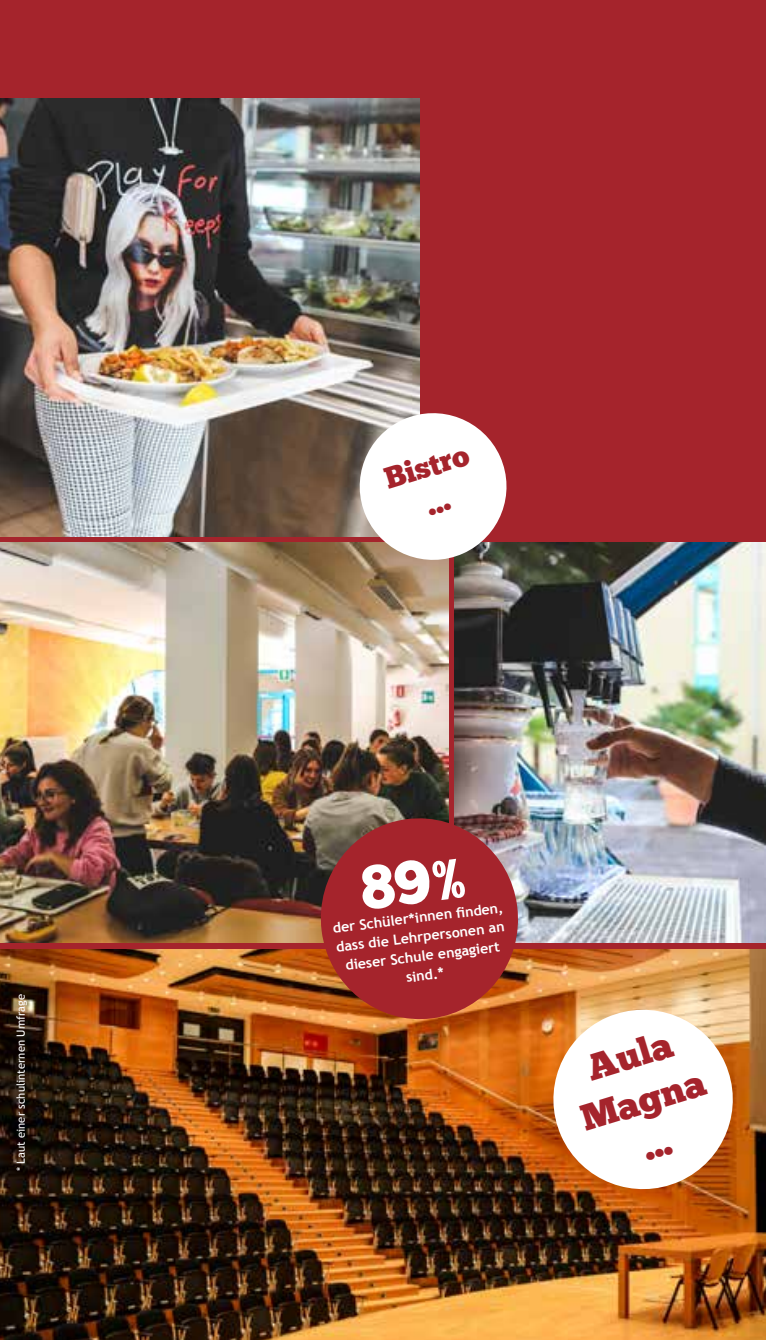
<style>
.page{position:relative;width:766px;height:1340px;background:#fff}
.page>*{position:absolute;margin:0;border:0;box-sizing:border-box;transform-origin:0 0}
.t1{font:36.68px/46.4px "Chunk Five";color:#a5242c;text-align:center}
.t2{font:30.15px/38px "Chunk Five";color:#a5242c;text-align:center}
.t3{font:700 14.17px/19.3px "Trebuchet MS";color:#fff;text-align:center}
.t4{font:11.25px "Trebuchet MS";color:#fff}
</style>
<div class="page">
<div style="left:0;top:0;width:765px;height:949px;background:#a5242c"></div>
<img style="left:0;top:542px;width:449px;height:400px">
<img style="left:454px;top:542px;width:311px;height:400px">
<img style="left:0;top:949px;width:765px;height:390px">
<img style="left:0;top:99px;width:419px;height:437px">
<svg style="left:349px;top:403px;width:167px;height:167px"></svg>
<svg style="left:541px;top:997px;width:204px;height:204px"></svg>
<img style="left:315px;top:812px;width:209px;height:213px">
<div style="left:359px;top:858px;width:106px;height:52px;background:#a5242c"></div>
<p class="t4" style="left:14px;top:1171px;width:179px;rotate:-90deg">* Laut einer schulinternen Umfrage</p>
<h2 class="t2" style="left:380px;top:461px;width:88px;rotate:-17deg">Bistro ...</h2>
<p class="t3" style="left:331px;top:918px;width:173px;rotate:-7deg">der Schüler*innen fi nden, dass die Lehrpersonen an dieser Schule engagiert sind.*</p>
<h1 class="t1" style="left:561px;top:1052px;width:130px;rotate:-17deg">Aula<br>Magna ...</h1>
</div>
